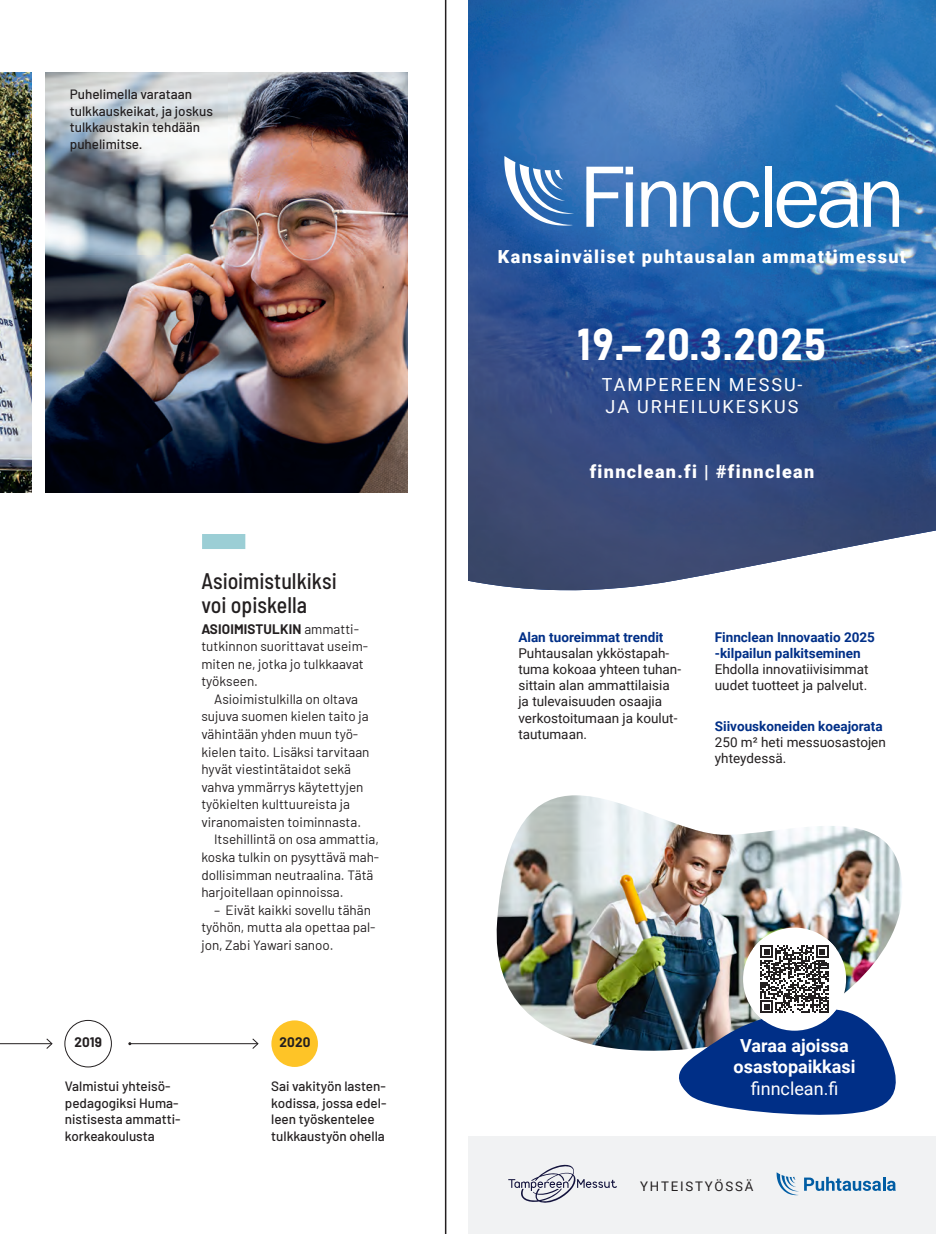
<style>
.page{position:relative;width:936px;height:1234px;background:#fff}
.page>*{position:absolute;margin:0;border:0;box-sizing:border-box;transform-origin:0 0}
.t1{font:44.1px "Bahnschrift";color:#fff}
.H8_otsikko_laatikko{font:500 semi-condensed 22.5px/24px "Barlow";color:#231f20}
.t2{font:900 18px "Roboto";letter-spacing:.075em;color:#fff}
.t3{font:700 18px/21.6px "Roboto";color:#fff;text-align:center}
.t4{font:18px/21.6px "Roboto";letter-spacing:.11em;color:#fff}
.P_leipis_2_sis{font:13.5px/17.5px "Barlow";color:#231f20}
.t5{font:13.5px/16.2px "Roboto";color:#231f20}
.P_kuvateksti{font:500 13.5px/16.5px "Barlow";color:#231f20}
.P_leipis_2{font:13.5px/17.5px "Barlow";color:#231f20}
.P_leipis_2-2{font:700 13.5px "Barlow";letter-spacing:.01em;color:#231f20}
.t6{font:13.2px "Roboto";letter-spacing:.135em;color:#231f20}
.s1{font-weight:700}
.s2{font-weight:700;color:#002f87}
.s3{font-weight:400}
</style>
<div class="page">
<img style="left:0;top:72px;width:31px;height:420px">
<img style="left:45px;top:72px;width:362px;height:420px">
<hr style="left:0;top:1043px;width:52px;height:1px;background:#231f20">
<svg style="left:46px;top:1038px;width:7px;height:11px"></svg>
<div style="left:202px;top:534px;width:43px;height:15px;background:#9bced5"></div>
<hr style="left:130px;top:1043px;width:128px;height:1px;background:#231f20">
<svg style="left:251px;top:1038px;width:8px;height:11px"></svg>
<div style="left:64px;top:1019px;width:48px;height:48px;border:1px solid #231f20;border-radius:50%"></div>
<div style="left:271px;top:1020px;width:47px;height:46px;background:#fec427;border-radius:50%"></div>
<img style="left:468px;top:0;width:467px;height:591px">
<svg style="left:504px;top:156px;width:72px;height:70px"></svg>
<svg style="left:586px;top:167px;width:47px;height:60px"></svg>
<svg style="left:641px;top:181px;width:35px;height:46px"></svg>
<svg style="left:683px;top:181px;width:76px;height:47px"></svg>
<div style="left:764px;top:167px;width:7px;height:60px;background:#fff"></div>
<svg style="left:776px;top:181px;width:123px;height:47px"></svg>
<img style="left:496px;top:795px;width:406px;height:256px">
<div style="left:743px;top:927px;width:103px;height:103px;background:#fff;border-radius:50%"></div>
<svg style="left:753px;top:937px;width:83px;height:7px"></svg>
<svg style="left:664px;top:944px;width:238px;height:171px"></svg>
<div style="left:468px;top:1135px;width:467px;height:98px;background:#f1f2f3"></div>
<svg style="left:776px;top:1172px;width:105px;height:22px"></svg>
<hr style="left:882px;top:1176px;width:3px;height:14px;background:#015da4">
<svg style="left:887px;top:1180px;width:8px;height:10px"></svg>
<svg style="left:508px;top:1164px;width:109px;height:39px"></svg>
<hr style="left:445px;top:0;width:1px;height:1233px;background:#231f20">
<p class="P_kuvateksti" style="left:70px;top:85px;width:124px">Puhelimella varataan</p>
<p class="P_kuvateksti" style="left:70px;top:101px;width:145px">tulkkauskeikat, ja joskus tulkkaustakin tehdään puhelimitse.</p>
<p class="H8_otsikko_laatikko" style="left:201px;top:566px;width:137px">Asioimistulkiksi voi opiskella</p>
<p class="P_leipis_2" style="left:201px;top:618px;width:168px"><span class="s1">ASIOIMISTULKIN</span> ammatti&shy;tutkinnon suorittavat useim&shy;miten ne, jotka jo tulkkaavat työkseen.</p>
<p class="P_leipis_2_sis" style="left:201px;top:689px;width:170px;text-indent:13px">Asioimistulkilla on oltava sujuva suomen kielen taito ja vähintään yhden muun työ&shy;kielen taito. Lisäksi tarvitaan hyvät viestintätaidot sekä vahva ymmärrys käytettyjen työkielten kulttuureista ja viranomaisten toiminnasta.</p>
<p class="P_leipis_2_sis" style="left:201px;top:829px;width:179px;text-indent:13px">Itsehillintä on osa ammattia, koska tulkin on pysyttävä mah&shy;dollisimman neutraalina. Tätä harjoitellaan opinnoissa.</p>
<p class="P_leipis_2_sis" style="left:201px;top:899px;width:176px;text-indent:13px">– Eivät kaikki sovellu tähän työhön, mutta ala opettaa pal&shy;jon, Zabi Yawari sanoo.</p>
<p class="P_leipis_2-2" style="left:74px;top:1032px;width:29px">2019</p>
<p class="P_leipis_2-2" style="left:279px;top:1032px;width:32px">2020</p>
<p class="P_kuvateksti" style="left:65px;top:1076px;width:117px">Valmistui yhteisö&shy;pedagogiksi Huma&shy;nistisesta ammatti&shy;korkeakoulusta</p>
<p class="P_kuvateksti" style="left:271px;top:1076px;width:117px">Sai vakityön lasten&shy;kodissa, jossa edel&shy;leen työskentelee tulkkaustyön ohella</p>
<p class="t2" style="left:498px;top:244px;width:409px">Kansainväliset puhtausalan ammattimessut</p>
<p class="t1" style="left:577px;top:311px;width:251px">19.–20.3.2025</p>
<p class="t4" style="left:601px;top:373px;width:202px">TAMPEREEN MESSU-<br>JA URHEILUKESKUS</p>
<p class="t2" style="left:589px;top:459px;width:226px">finnclean.fi | #finnclean</p>
<p class="t5" style="left:518px;top:628px;width:164px"><span class="s2">Alan tuoreimmat trendit<br></span>Puhtausalan ykköstapah&shy;tuma kokoaa yhteen tuhan&shy;sittain alan ammattilaisia ja tulevaisuuden osaajia verkostoitumaan ja koulut&shy;tautumaan.</p>
<p class="t5" style="left:714px;top:628px;width:162px"><span class="s2">Finnclean Innovaatio 2025 -kilpailun palkitseminen<br></span>Ehdolla innovatiivisimmat uudet tuotteet ja palvelut.</p>
<p class="t5" style="left:714px;top:717px;width:172px"><span class="s2">Siivouskoneiden koeajorata<br></span>250 m² heti messuosastojen yhteydessä.</p>
<p class="t3" style="left:733px;top:1033px;width:123px">Varaa ajoissa osastopaikkasi <span class="s3">finnclean.fi</span></p>
<p class="t6" style="left:640px;top:1176px;width:115px">YHTEISTYÖSSÄ</p>
</div>
